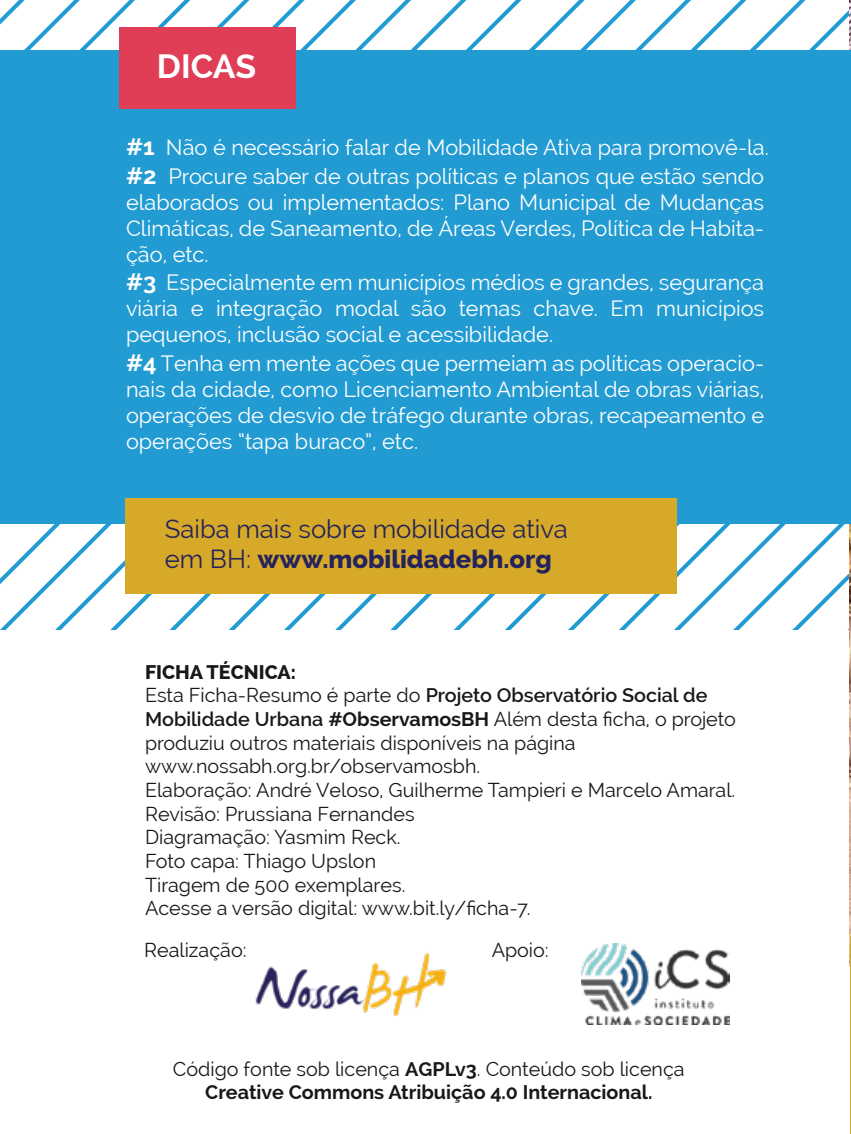
<style>
.page{position:relative;width:851px;height:1134px;background:#fff}
.page>*{position:absolute;margin:0;border:0;box-sizing:border-box;transform-origin:0 0}
.t1{font:700 33.6px "Raleway";letter-spacing:-.005em;color:#fff}
.t2{font:25.6px/30.8px "Raleway";color:#25235b}
.t3{font:21.6px/26px "Raleway";color:#fff;text-align:justify}
.t4{font:19.8px/23.6px "Raleway";color:#1a171b}
.t5{font:700 19.8px/23.6px "Raleway";color:#1a171b;text-align:center}
.s1{font-weight:700;font-size:23.6px}
.s2{font-weight:800}
.s3{font-weight:600}
.s4{font-weight:700}
.s5{font-weight:400}
</style>
<div class="page">
<svg style="left:0;top:0;width:187px;height:629px"></svg>
<svg style="left:458px;top:0;width:296px;height:629px"></svg>
<svg style="left:762px;top:11px;width:27px;height:596px"></svg>
<svg style="left:789px;top:0;width:60px;height:629px"></svg>
<img style="left:849px;top:0;width:1px;height:966px">
<div style="left:0;top:50px;width:850px;height:474px;background:#219bd2"></div>
<img style="left:255px;top:953px;width:192px;height:64px">
<img style="left:581px;top:944px;width:148px;height:80px">
<hr style="left:850px;top:936px;width:1px;height:198px;background:#d6a928">
<div style="left:119px;top:28px;width:176px;height:81px;background:#e03d56"></div>
<div style="left:125px;top:498px;width:551px;height:96px;background:#d6a928"></div>
<h1 class="t1" style="left:157px;top:47px;width:101px">DICAS</h1>
<p class="t3" style="left:126px;top:133px;width:644px;line-height:28.4px"><span class="s1">#1</span> Não é necessário falar de Mobilidade Ativa para promovê-la. <span class="s1">#2</span> Procure saber de outras políticas e planos que estão sendo</p>
<p class="t3" style="left:126px;top:189px;width:639px">elaborados ou implementados: Plano Municipal de Mudanças Climáticas, de Saneamento, de Áreas Verdes, Política de Habita&shy;ção, etc.</p>
<p class="t3" style="left:126px;top:269px;width:639px"><span class="s1">#3</span> Especialmente em municípios médios e grandes, segurança viária e integração modal são temas chave. Em municípios pequenos, inclusão social e acessibilidade.</p>
<p class="t3" style="left:126px;top:350px;width:639px"><span class="s1">#4</span> Tenha em mente ações que permeiam as políticas operacio&shy;nais da cidade, como Licenciamento Ambiental de obras viárias, operações de desvio de tráfego durante obras, recapeamento e operações “tapa buraco”, etc.</p>
<p class="t2" style="left:165px;top:513px;width:404px">Saiba mais sobre mobilidade ativa em BH: <span class="s2">www.mobilidadebh.org</span></p>
<p class="t4" style="left:145px;top:660px;width:592px"><span class="s2">FICHA TÉCNICA:<br></span>Esta Ficha-Resumo é parte do <span class="s3">Projeto Observatório Social de Mobilidade Urbana</span> <span class="s4">#ObservamosBH</span> Além desta ficha, o projeto produziu outros materiais disponíveis na página www.nossabh.org.br/observamosbh.<br>Elaboração: André Veloso, Guilherme Tampieri e Marcelo Amaral.<br>Revisão: Prussiana Fernandes<br>Diagramação: Yasmim Reck.<br>Foto capa: Thiago Upslon<br>Tiragem de 500 exemplares.<br>Acesse a versão digital: www.bit.ly/ficha-7.</p>
<p class="t4" style="left:144px;top:938px;width:104px">Realização:</p>
<p class="t4" style="left:491px;top:938px;width:59px">Apoio:</p>
<p class="t5" style="left:173px;top:1057px;width:513px"><span class="s5">Código fonte sob licença</span> AGPLv3<span class="s5">. Conteúdo sob licença<br></span>Creative Commons Atribuição 4.0 Internacional.</p>
</div>
